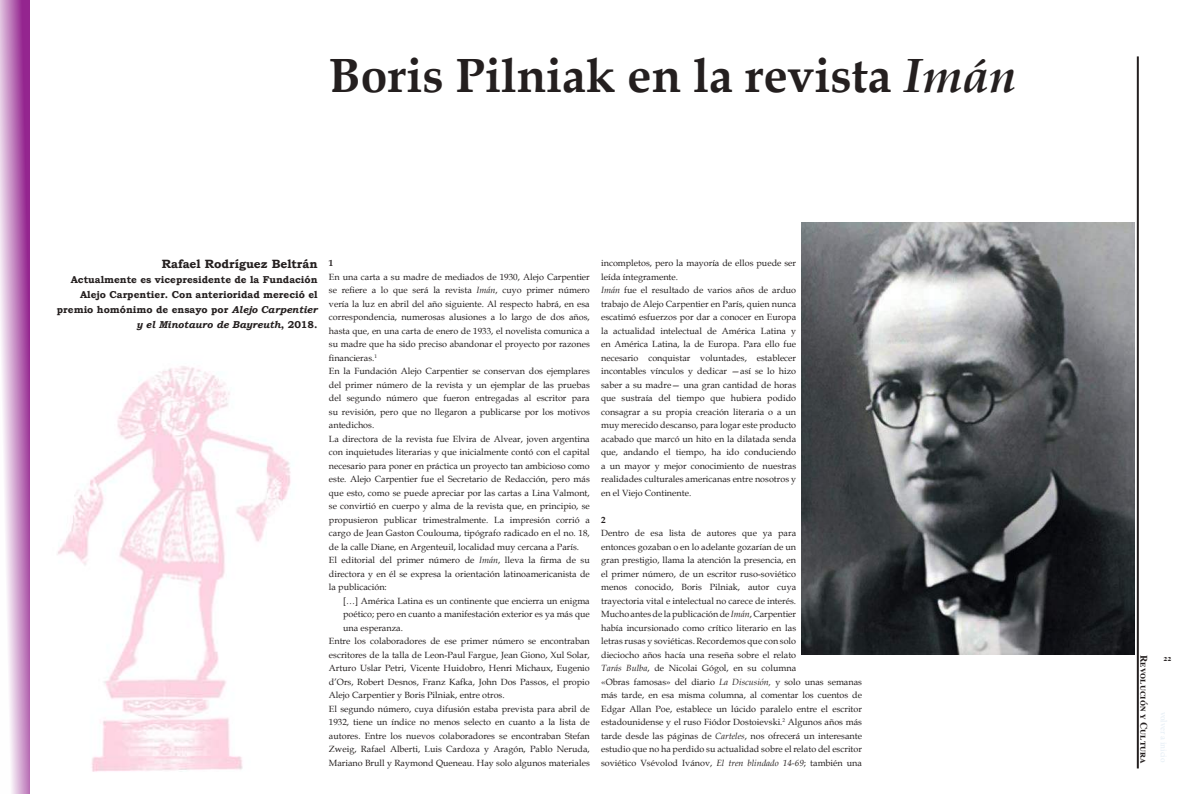
<style>
.page{position:relative;width:1191px;height:794px;background:#fff}
.page>*{position:absolute;margin:0;border:0;box-sizing:border-box;transform-origin:0 0}
.t1{font:700 48px "Book Antiqua";color:#241f1f}
.t2{font:700 12px "Bookman Old Style";color:#241f1f}
.t3{font:700 10px/15px "Bookman Old Style";color:#241f1f;text-align:right}
.t4{font:10px "Times Bold SC";color:#241f1f}
.t5{font:9px/13.5px "Book Antiqua";color:#241f1f}
.t6{font:700 9px "Book Antiqua";color:#241f1f}
.t7{font:8px "Times Bold SC";color:#241f1f}
.s1{font-style:italic}
</style>
<div class="page">
<hr style="left:1136px;top:56px;width:2px;height:712px;background:#241f1f">
<svg style="left:0;top:0;width:29px;height:794px;background:#cd9bcb"></svg>
<img style="left:802px;top:223px;width:332px;height:432px">
<img style="left:57px;top:366px;width:234px;height:406px">
<h1 class="t1" style="left:329px;top:43px;width:688px">Boris Pilniak en la revista <span class="s1">Imán</span></h1>
<h2 class="t2" style="left:162px;top:255px;width:157px">Rafael Rodríguez Beltrán</h2>
<p class="t3" style="left:57px;top:272px;width:262px">Actualmente es vicepresidente de la Fundación Alejo Carpentier. Con anterioridad mereció el premio homónimo de ensayo por <span class="s1">Alejo Carpentier y el Minotauro de Bayreuth</span>, 2018.</p>
<p class="t6" style="left:329px;top:257px;width:6px">1</p>
<p class="t5" style="left:329px;top:269px;width:262px">En una carta a su madre de mediados de 1930, Alejo Carpentier se refiere a lo que será la revista <span class="s1">Imán</span>, cuyo primer número vería la luz en abril del año siguiente. Al respecto habrá, en esa correspondencia, numerosas alusiones a lo largo de dos años, hasta que, en una carta de enero de 1933, el novelista comunica a su madre que ha sido preciso abandonar el proyecto por razones financieras.<sup>1<br></sup>En la Fundación Alejo Carpentier se conservan dos ejemplares del primer número de la revista y un ejemplar de las pruebas del segundo número que fueron entregadas al escritor para su revisión, pero que no llegaron a publicarse por los motivos antedichos.<br>La directora de la revista fue Elvira de Alvear, joven argentina con inquietudes literarias y que inicialmente contó con el capital necesario para poner en práctica un proyecto tan ambicioso como este. Alejo Carpentier fue el Secretario de Redacción, pero más que esto, como se puede apreciar por las cartas a Lina Valmont, se convirtió en cuerpo y alma de la revista que, en principio, se propusieron publicar trimestralmente. La impresión corrió a cargo de Jean Gaston Coulouma, tipógrafo radicado en el no. 18, de la calle Diane, en Argenteuil, localidad muy cercana a París.<br>El editorial del primer número de <span class="s1">Imán</span>, lleva la firma de su directora y en él se expresa la orientación latinoamericanista de la publicación:</p>
<p class="t5" style="left:343px;top:593px;width:248px">[…] América Latina es un continente que encierra un enigma</p>
<p class="t5" style="left:343px;top:607px;width:248px">poético; pero en cuanto a manifestación exterior es ya más que</p>
<p class="t5" style="left:343px;top:620px;width:61px">una esperanza.</p>
<p class="t5" style="left:329px;top:634px;width:262px">Entre los colaboradores de ese primer número se encontraban</p>
<p class="t5" style="left:329px;top:647px;width:262px">escritores de la talla de Leon-Paul Fargue, Jean Giono, Xul Solar,</p>
<p class="t5" style="left:329px;top:661px;width:262px">Arturo Uslar Petri, Vicente Huidobro, Henri Michaux, Eugenio</p>
<p class="t5" style="left:329px;top:674px;width:262px">d’Ors, Robert Desnos, Franz Kafka, John Dos Passos, el propio</p>
<p class="t5" style="left:329px;top:688px;width:177px">Alejo Carpentier y Boris Pilniak, entre otros.</p>
<p class="t5" style="left:329px;top:701px;width:262px">El segundo número, cuya difusión estaba prevista para abril de</p>
<p class="t5" style="left:329px;top:715px;width:262px">1932, tiene un índice no menos selecto en cuanto a la lista de</p>
<p class="t5" style="left:329px;top:728px;width:262px">autores. Entre los nuevos colaboradores se encontraban Stefan</p>
<p class="t5" style="left:329px;top:742px;width:262px">Zweig, Rafael Alberti, Luis Cardoza y Aragón, Pablo Neruda,</p>
<p class="t5" style="left:329px;top:755px;width:262px">Mariano Brull y Raymond Queneau. Hay solo algunos materiales</p>
<p class="t5" style="left:601px;top:256px;width:196px">incompletos, pero la mayoría de ellos puede ser leída íntegramente.<br><span class="s1">Imán</span> fue el resultado de varios años de arduo trabajo de Alejo Carpentier en París, quien nunca escatimó esfuerzos por dar a conocer en Europa la actualidad intelectual de América Latina y en América Latina, la de Europa. Para ello fue necesario conquistar voluntades, establecer incontables vínculos y dedicar —así se lo hizo saber a su madre— una gran cantidad de horas que sustraía del tiempo que hubiera podido consagrar a su propia creación literaria o a un muy merecido descanso, para logar este producto acabado que marcó un hito en la dilatada senda que, andando el tiempo, ha ido conduciendo a un mayor y mejor conocimiento de nuestras realidades culturales americanas entre nosotros y en el Viejo Continente.</p>
<p class="t6" style="left:601px;top:513px;width:6px">2</p>
<p class="t5" style="left:601px;top:526px;width:262px">Dentro de esa lista de autores que ya para<br>entonces gozaban o en lo adelante gozarían de un<br>gran prestigio, llama la atención la presencia, en<br>el primer número, de un escritor ruso-soviético<br>menos conocido, Boris Pilniak, autor cuya<br>trayectoria vital e intelectual no carece de interés.<br>Mucho antes de la publicación de <span class="s1">Imán</span>, Carpentier<br>había incursionado como crítico literario en las<br>letras rusas y soviéticas. Recordemos que con solo<br>dieciocho años hacía una reseña sobre el relato<br><span class="s1">Tarás Bulba</span>, de Nicolai Gógol, en su columna<br>«Obras famosas» del diario <span class="s1">La Discusión,</span> y solo unas semanas más tarde, en esa misma columna, al comentar los cuentos de Edgar Allan Poe, establece un lúcido paralelo entre el escritor estadounidense y el ruso Fiódor Dostoievski.<sup>2</sup> Algunos años más tarde desde las páginas de <span class="s1">Carteles</span>, nos ofrecerá un interesante estudio que no ha perdido su actualidad sobre el relato del escritor soviético Vsévolod Ivánov, <span class="s1">El tren blindado 14-69</span>; también una</p>
<p class="t4" style="left:1150px;top:655px;width:110px;rotate:90deg">Revolución y Cultura</p>
<p class="t7" style="left:1163px;top:654px;width:9px">22</p>
</div>
